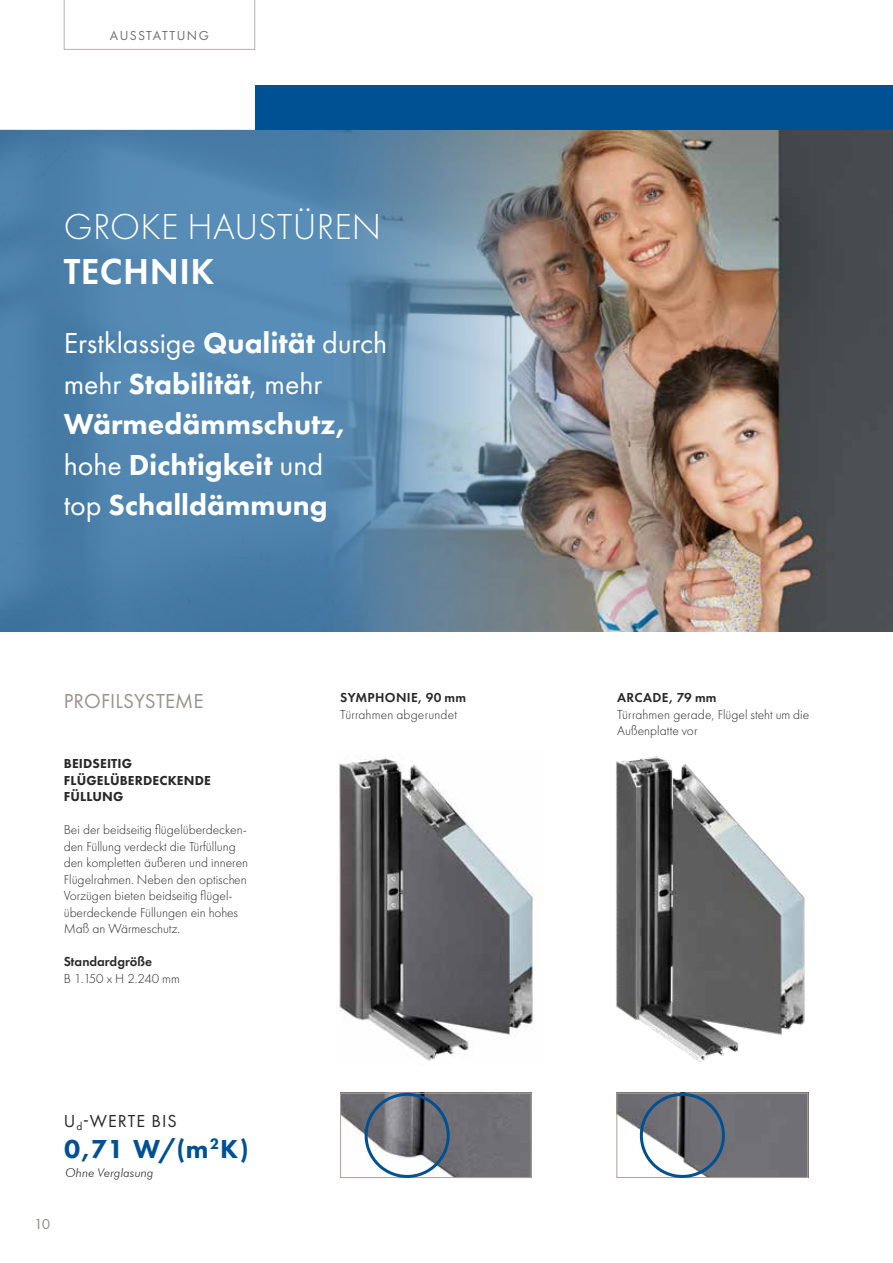
<style>
.page{position:relative;width:893px;height:1263px;background:#fff}
.page>*{position:absolute;margin:0;border:0;box-sizing:border-box;transform-origin:0 0}
.t1{font:300 37.5px "Futura PT";letter-spacing:.005em;color:#fff}
.t2{font:600 37.5px "Futura PT";letter-spacing:.01em;color:#fff}
.t3{font:800 30px/40.5px "Futura PT";color:#fff}
.t4{font:800 27px "Futura PT";color:#005193}
.t5{font:21px "Futura PT";letter-spacing:.005em;color:#9e9288}
.t6{font:18px "Futura PT";letter-spacing:.06em;color:#282829}
.t7{font:15px "Futura PT";color:#92857a}
.t8{font:300 13.5px/16.5px "Futura PT";color:#282829}
.t9{font:600 13.5px "Futura PT";letter-spacing:.01em;color:#282829}
.t10{font:800 13.5px/16.5px "Futura PT";letter-spacing:.01em;color:#282829}
.t11{font:13.5px "Futura PT";letter-spacing:.11em;color:#6d6e70}
.t12{font:italic 300 12px "Futura BT";letter-spacing:.005em;color:#282829}
.s1{font-weight:400}
</style>
<div class="page">
<img style="left:337px;top:756px;width:198px;height:305px">
<img style="left:616px;top:756px;width:189px;height:306px">
<img style="left:342px;top:1095px;width:187px;height:81px">
<div style="left:340px;top:1093px;width:191px;height:85px;border:1px solid #aba097"></div>
<div style="left:365px;top:1093px;width:85px;height:85px;border:3px solid #005193;border-radius:50%"></div>
<img style="left:618px;top:1095px;width:188px;height:81px">
<div style="left:616px;top:1093px;width:192px;height:85px;border:1px solid #aba097"></div>
<div style="left:640px;top:1093px;width:85px;height:85px;border:3px solid #005193;border-radius:50%"></div>
<svg style="left:64px;top:0;width:191px;height:50px"></svg>
<img style="left:0;top:130px;width:323px;height:501px">
<img style="left:323px;top:130px;width:570px;height:501px">
<div style="left:255px;top:85px;width:638px;height:45px;background:#005193"></div>
<p class="t11" style="left:110px;top:28px;width:101px">AUSSTATTUNG</p>
<h1 class="t1" style="left:64px;top:205px;width:319px">GROKE HAUSTÜREN</h1>
<h1 class="t2" style="left:64px;top:248px;width:152px">TECHNIK</h1>
<h2 class="t3" style="left:64px;top:322px;width:325px"><span class="s1">Erstklassige</span> Qualität <span class="s1">durch mehr</span> Stabilität<span class="s1">, mehr<br></span>Wärmedämmschutz, <span class="s1">hohe</span> Dichtigkeit <span class="s1">und<br>top</span> Schalldämmung</h2>
<h3 class="t5" style="left:64px;top:689px;width:141px">PROFILSYSTEME</h3>
<p class="t10" style="left:64px;top:755px;width:148px">BEIDSEITIG<br>FLÜGELÜBERDECKENDE<br>FÜLLUNG</p>
<p class="t8" style="left:64px;top:822px;width:186px">Bei der beidseitig flügelüberdecken&shy;den Füllung verdeckt die Türfüllung den kompletten äußeren und inneren Flügelrahmen. Neben den optischen Vorzügen bieten beidseitig flügel&shy;überdeckende Füllungen ein hohes Maß an Wärmeschutz.</p>
<p class="t9" style="left:64px;top:953px;width:90px">Standardgröße</p>
<p class="t8" style="left:64px;top:970px;width:118px">B 1.150 x H 2.240 mm</p>
<h3 class="t6" style="left:64px;top:1110px;width:114px">U<sub>d</sub>-WERTE BIS</h3>
<h3 class="t4" style="left:64px;top:1132px;width:186px">0,71 W/(m<sup>2</sup>K)</h3>
<p class="t12" style="left:65px;top:1165px;width:90px">Ohne Verglasung</p>
<p class="t7" style="left:34px;top:1215px;width:18px">10</p>
<p class="t9" style="left:340px;top:689px;width:127px">SYMPHONIE, 90 mm</p>
<p class="t8" style="left:340px;top:706px;width:118px">Türrahmen abgerundet</p>
<p class="t9" style="left:617px;top:689px;width:101px">ARCADE, 79 mm</p>
<p class="t8" style="left:617px;top:706px;width:194px">Türrahmen gerade, Flügel steht um die<br>Außenplatte vor</p>
</div>
